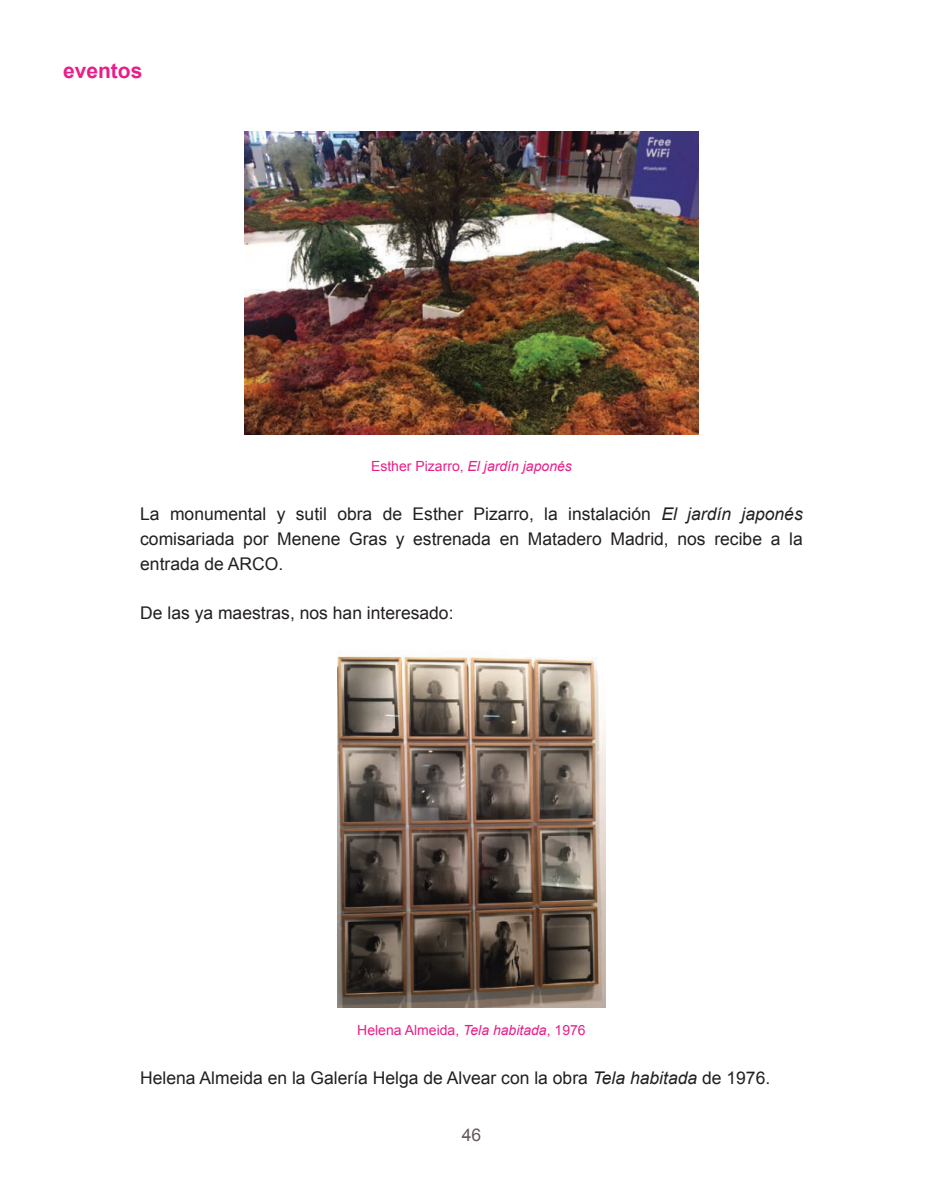
<style>
.page{position:relative;width:943px;height:1191px;background:#fff}
.page>*{position:absolute;margin:0;border:0;box-sizing:border-box;transform-origin:0 0}
.t1{font:700 21px "Arial";color:#e91e88}
.t2{font:17.5px/24.5px "Arial";color:#231f20;text-align:justify}
.t3{font:17.5px "Arial";color:#655959}
.t4{font:14px "Arial";color:#e91e88}
.t5{font:italic 14px "Arial";color:#e91e88}
.s1{font-style:normal}
.s2{font-style:italic}
</style>
<div class="page">
<img style="left:244px;top:131px;width:454px;height:303px">
<img style="left:337px;top:655px;width:268px;height:352px">
<p class="t1" style="left:63px;top:57px;width:81px">eventos</p>
<p class="t5" style="left:371px;top:457px;width:202px"><span class="s1">Esther Pizarro,</span> El jardín japonés</p>
<p class="t2" style="left:140px;top:502px;width:664px">La monumental y sutil obra de Esther Pizarro, la instalación <span class="s2">El jardín japonés </span>comisariada por Menene Gras y estrenada en Matadero Madrid, nos recibe a la entrada de ARCO.</p>
<p class="t2" style="left:140px;top:600px;width:315px">De las ya maestras, nos han interesado:</p>
<p class="t4" style="left:357px;top:1021px;width:230px">Helena Almeida, <span class="s2">Tela habitada</span>, 1976</p>
<p class="t2" style="left:140px;top:1066px;width:631px">Helena Almeida en la Galería Helga de Alvear con la obra <span class="s2">Tela habitada</span> de 1976.</p>
<p class="t3" style="left:462px;top:1123px;width:21px">46</p>
</div>
